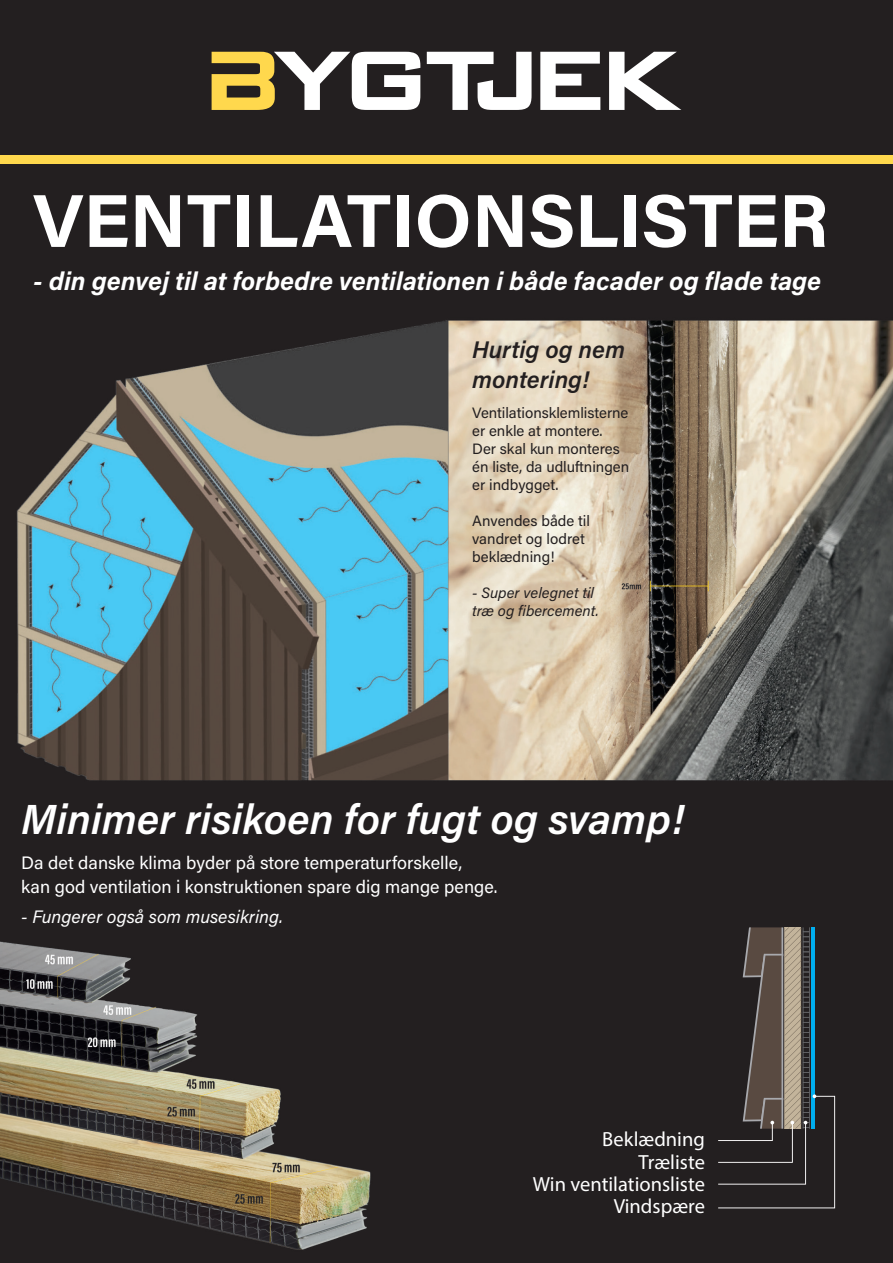
<style>
.page{position:relative;width:893px;height:1263px;background:#fff}
.page>*{position:absolute;margin:0;border:0;box-sizing:border-box;transform-origin:0 0}
.t1{font:700 75px "Acumin Pro";color:#fff}
.t2{font:italic 600 42px "Acumin Pro";color:#fff}
.t3{font:italic 700 25.5px "Acumin Pro";color:#fff}
.t4{font:italic 600 24px "Acumin Pro";color:#231f20}
.t5{font:20.55px/22.4px "Myriad Pro";color:#fff;text-align:right}
.t6{font:18px "Acumin Pro";color:#fff}
.t7{font:italic 18px "Acumin Pro";color:#fff}
.t8{font:15px "Acumin Pro";color:#231f20}
.t9{font:italic 15px "Acumin Pro";color:#231f20}
</style>
<div class="page">
<img style="left:0;top:0;width:893px;height:1263px">
<svg style="left:718px;top:927px;width:117px;height:281px;background:#43413f"></svg>
<svg style="left:212px;top:52px;width:208px;height:58px"></svg>
<svg style="left:427px;top:52px;width:105px;height:58px"></svg>
<svg style="left:540px;top:52px;width:60px;height:58px"></svg>
<svg style="left:609px;top:52px;width:72px;height:58px"></svg>
<div style="left:0;top:156px;width:893px;height:8px;background:#ffd84d"></div>
<p class="t1" style="left:33px;top:168px;width:797px">VENTILATIONSLISTER</p>
<p class="t3" style="left:33px;top:263px;width:789px">- din genvej til at forbedre ventilationen i både facader og flade tage</p>
<p class="t4" style="left:472px;top:333px;width:154px">Hurtig og nem</p>
<p class="t4" style="left:472px;top:363px;width:119px">montering!</p>
<p class="t8" style="left:472px;top:403px;width:158px">Ventilationsklemlisterne</p>
<p class="t8" style="left:472px;top:421px;width:132px">er enkle at montere.</p>
<p class="t8" style="left:472px;top:439px;width:149px">Der skal kun monteres</p>
<p class="t8" style="left:472px;top:457px;width:158px">én liste, da udluftningen</p>
<p class="t8" style="left:472px;top:475px;width:88px">er indbygget.</p>
<p class="t8" style="left:472px;top:511px;width:119px">Anvendes både til</p>
<p class="t8" style="left:472px;top:529px;width:114px">vandret og lodret</p>
<p class="t8" style="left:472px;top:547px;width:84px">beklædning!</p>
<p class="t9" style="left:472px;top:583px;width:123px">- Super velegnet til</p>
<p class="t9" style="left:472px;top:601px;width:128px">træ og fibercement.</p>
<p class="t2" style="left:21px;top:790px;width:664px">Minimer risikoen for fugt og svamp!</p>
<p class="t6" style="left:21px;top:850px;width:442px">Da det danske klima byder på store temperaturforskelle,</p>
<p class="t6" style="left:21px;top:874px;width:478px">kan god ventilation i konstruktionen spare dig mange penge.</p>
<p class="t7" style="left:21px;top:904px;width:263px">- Fungerer også som musesikring.</p>
<p class="t5" style="left:533px;top:1128px;width:174px">Beklædning<br>Træliste<br>Win ventilationsliste<br>Vindspære</p>
</div>
